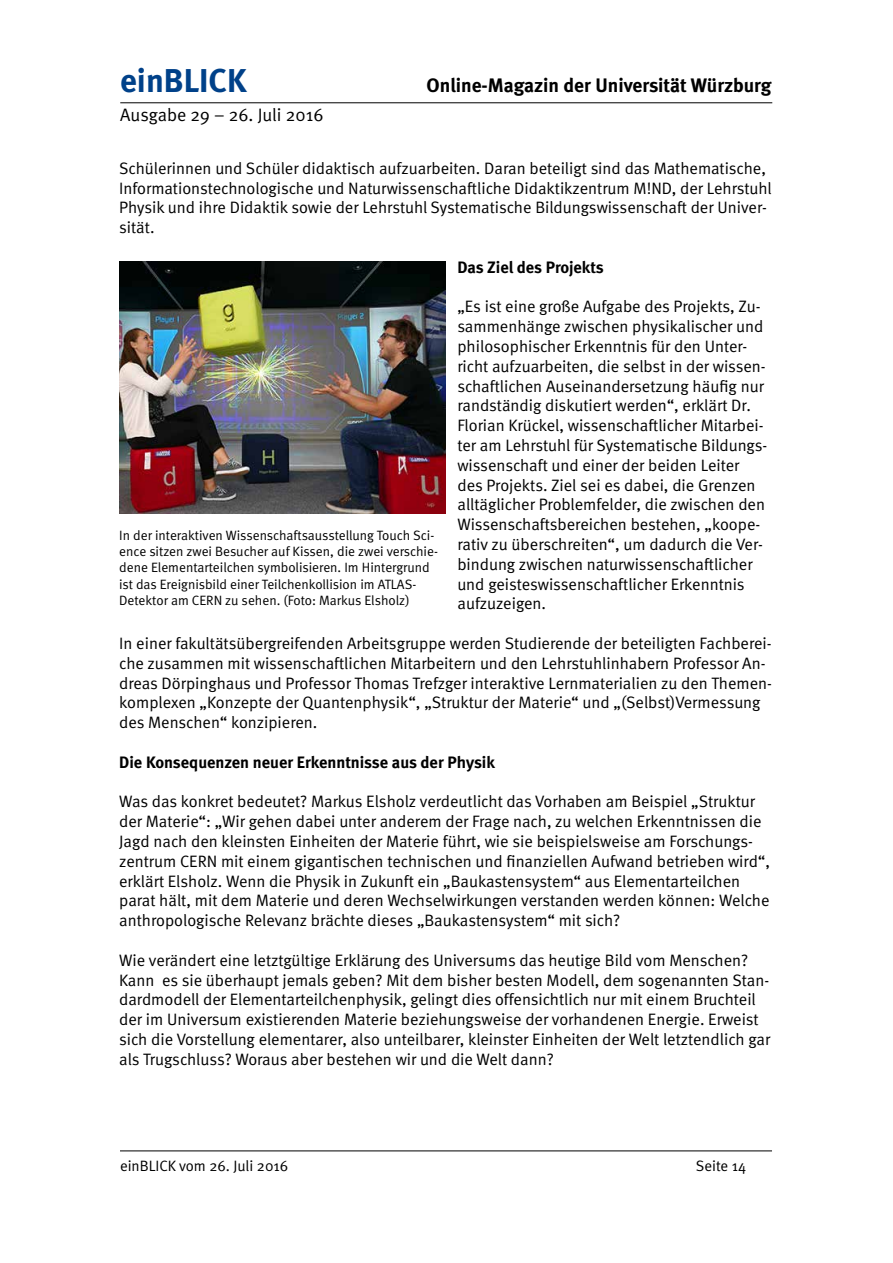
<style>
.page{position:relative;width:893px;height:1263px;background:#fff}
.page>*{position:absolute;margin:0;border:0;box-sizing:border-box;transform-origin:0 0}
.t1{font:700 33px "Meta";color:#004189}
.t2{font:700 19.5px "Meta";color:#000}
.t3{font:18px "Meta Normal";color:#000}
.t4{font:16.5px/19.8px "Meta Normal";color:#000}
.t5{font:700 16.5px "Meta";color:#000}
.t6{font:15px "Meta Normal";color:#000}
.t7{font:13.5px/16.2px "Meta Normal";color:#000}
</style>
<div class="page">
<hr style="left:120px;top:102px;width:652px;height:1px;background:#000">
<hr style="left:120px;top:1150px;width:652px;height:1px;background:#000">
<img style="left:119px;top:261px;width:326px;height:252px">
<h1 class="t1" style="left:120px;top:61px;width:128px">einBLICK</h1>
<p class="t2" style="left:427px;top:74px;width:346px">Online-Magazin der Universität Würzburg</p>
<p class="t3" style="left:120px;top:105px;width:205px">Ausgabe 29 – 26. Juli 2016</p>
<p class="t4" style="left:119px;top:158px;width:654px">Schülerinnen und Schüler didaktisch aufzuarbeiten. Daran beteiligt sind das Mathematische, Informationstechnologische und Naturwissenschaftliche Didaktikzentrum M!ND, der Lehrstuhl Physik und ihre Didaktik sowie der Lehrstuhl Systematische Bildungswissenschaft der Univer&shy;sität.</p>
<p class="t5" style="left:457px;top:257px;width:148px">Das Ziel des Projekts</p>
<p class="t4" style="left:457px;top:296px;width:312px">„Es ist eine große Aufgabe des Projekts, Zu&shy;sammenhänge zwischen physikalischer und philosophischer Erkenntnis für den Unter&shy;richt aufzuarbeiten, die selbst in der wissen&shy;schaftlichen Auseinandersetzung häufig nur randständig diskutiert werden“, erklärt Dr.<br>Florian Krückel, wissenschaftlicher Mitarbei&shy;ter am Lehrstuhl für Systematische Bildungs&shy;wissenschaft und einer der beiden Leiter des Projekts. Ziel sei es dabei, die Grenzen alltäglicher Problemfelder, die zwischen den Wissenschaftsbereichen bestehen, „koope&shy;rativ zu überschreiten“, um dadurch die Ver&shy;bindung zwischen naturwissenschaftlicher und geisteswissenschaftlicher Erkenntnis aufzuzeigen.</p>
<p class="t4" style="left:119px;top:633px;width:654px">In einer fakultätsübergreifenden Arbeitsgruppe werden Studierende der beteiligten Fachberei&shy;che zusammen mit wissenschaftlichen Mitarbeitern und den Lehrstuhlinhabern Professor An&shy;dreas Dörpinghaus und Professor Thomas Trefzger interaktive Lernmaterialien zu den Themen&shy;komplexen „Konzepte der Quantenphysik“, „Struktur der Materie“ und „(Selbst)Vermessung des Menschen“ konzipieren.</p>
<p class="t5" style="left:119px;top:752px;width:377px">Die Konsequenzen neuer Erkenntnisse aus der Physik</p>
<p class="t4" style="left:119px;top:791px;width:652px">Was das konkret bedeutet? Markus Elsholz verdeutlicht das Vorhaben am Beispiel „Struktur der Materie“: „Wir gehen dabei unter anderem der Frage nach, zu welchen Erkenntnissen die Jagd nach den kleinsten Einheiten der Materie führt, wie sie beispielsweise am Forschungs&shy;zentrum CERN mit einem gigantischen technischen und finanziellen Aufwand betrieben wird“, erklärt Elsholz. Wenn die Physik in Zukunft ein „Baukastensystem“ aus Elementarteilchen parat hält, mit dem Materie und deren Wechselwirkungen verstanden werden können: Welche anthropologische Relevanz brächte dieses „Baukastensystem“ mit sich?</p>
<p class="t4" style="left:119px;top:950px;width:653px">Wie verändert eine letztgültige Erklärung des Universums das heutige Bild vom Menschen?<br>Kann es sie überhaupt jemals geben? Mit dem bisher besten Modell, dem sogenannten Stan&shy;dardmodell der Elementarteilchenphysik, gelingt dies offensichtlich nur mit einem Bruchteil der im Universum existierenden Materie beziehungsweise der vorhandenen Energie. Erweist sich die Vorstellung elementarer, also unteilbarer, kleinster Einheiten der Welt letztendlich gar als Trugschluss? Woraus aber bestehen wir und die Welt dann?</p>
<p class="t7" style="left:119px;top:527px;width:320px">In der interaktiven Wissenschaftsausstellung Touch Sci&shy;ence sitzen zwei Besucher auf Kissen, die zwei verschie&shy;dene Elementarteilchen symbolisieren. Im Hintergrund ist das Ereignisbild einer Teilchenkollision im ATLAS-Detektor am CERN zu sehen. (Foto: Markus Elsholz)</p>
<p class="t6" style="left:120px;top:1157px;width:170px">einBLICK vom 26. Juli 2016</p>
<p class="t6" style="left:696px;top:1157px;width:52px">Seite 14</p>
</div>
